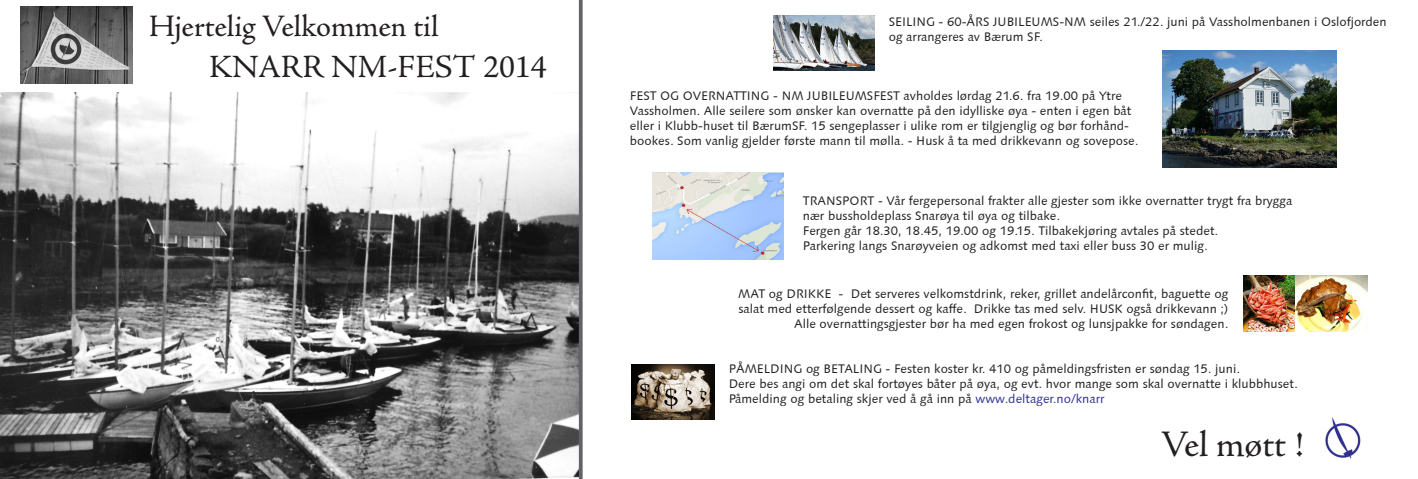
<style>
.page{position:relative;width:1418px;height:479px;background:#fff}
.page>*{position:absolute;margin:0;border:0;box-sizing:border-box;transform-origin:0 0}
.t1{font:37.5px "Adobe Jenson Pro";letter-spacing:-.005em;color:#231f20}
.t2{font:32.5px "Adobe Jenson Pro";color:#231f20}
.t3{font:31.25px "Adobe Jenson Pro";color:#231f20}
.t4{font:12.5px/15px "Linotype Syntax";color:#231f20}
.s1{color:#2e3192}
</style>
<div class="page">
<img style="left:0;top:93px;width:579px;height:385px">
<img style="left:20px;top:6px;width:113px;height:77px">
<img style="left:773px;top:15px;width:101px;height:55px">
<img style="left:1162px;top:51px;width:174px;height:116px">
<img style="left:652px;top:172px;width:131px;height:87px">
<img style="left:1243px;top:275px;width:123px;height:56px">
<img style="left:631px;top:364px;width:84px;height:55px">
<hr style="left:579px;top:0;width:3px;height:478px;background:#636366">
<img style="left:1325px;top:417px;width:36px;height:42px">
<p class="t3" style="left:149px;top:8px;width:291px">Hjertelig Velkommen til</p>
<p class="t2" style="left:209px;top:48px;width:339px">KNARR NM-FEST 2014</p>
<p class="t4" style="left:888px;top:15px;width:499px">SEILING - 60-ÅRS JUBILEUMS-NM seiles 21./22. juni på Vassholmenbanen i Oslofjorden</p>
<p class="t4" style="left:888px;top:30px;width:156px">og arrangeres av Bærum SF.</p>
<p class="t4" style="left:630px;top:88px;width:510px">FEST OG OVERNATTING - NM JUBILEUMSFEST avholdes lørdag 21.6. fra 19.00 på Ytre Vassholmen. Alle seilere som ønsker kan overnatte på den idylliske øya - enten i egen båt eller i Klubb-huset til BærumSF. 15 sengeplasser i ulike rom er tilgjenglig og bør forhånd&shy;bookes. Som vanlig gjelder første mann til mølla. - Husk å ta med drikkevann og sovepose.</p>
<p class="t4" style="left:803px;top:193px;width:491px">TRANSPORT - Vår fergepersonal frakter alle gjester som ikke overnatter trygt fra brygga nær bussholdeplass Snarøya til øya og tilbake.</p>
<p class="t4" style="left:803px;top:223px;width:417px">Fergen går 18.30, 18.45, 19.00 og 19.15. Tilbakekjøring avtales på stedet.</p>
<p class="t4" style="left:803px;top:238px;width:406px">Parkering langs Snarøyveien og adkomst med taxi eller buss 30 er mulig.</p>
<p class="t4" style="left:738px;top:286px;width:491px">MAT og DRIKKE - Det serveres velkomstdrink, reker, grillet andelårconfit, baguette og</p>
<p class="t4" style="left:738px;top:301px;width:491px">salat med etterfølgende dessert og kaffe. Drikke tas med selv. HUSK også drikkevann ;)</p>
<p class="t4" style="left:794px;top:316px;width:435px">Alle overnattingsgjester bør ha med egen frokost og lunsjpakke for søndagen.</p>
<p class="t4" style="left:728px;top:361px;width:512px">PÅMELDING og BETALING - Festen koster kr. 410 og påmeldingsfristen er søndag 15. juni.</p>
<p class="t4" style="left:728px;top:376px;width:570px">Dere bes angi om det skal fortøyes båter på øya, og evt. hvor mange som skal overnatte i klubbhuset.</p>
<p class="t4" style="left:728px;top:391px;width:377px">Påmelding og betaling skjer ved å gå inn på <span class="s1">www.deltager.no/knarr</span></p>
<p class="t1" style="left:1160px;top:423px;width:145px">Vel møtt !</p>
</div>
